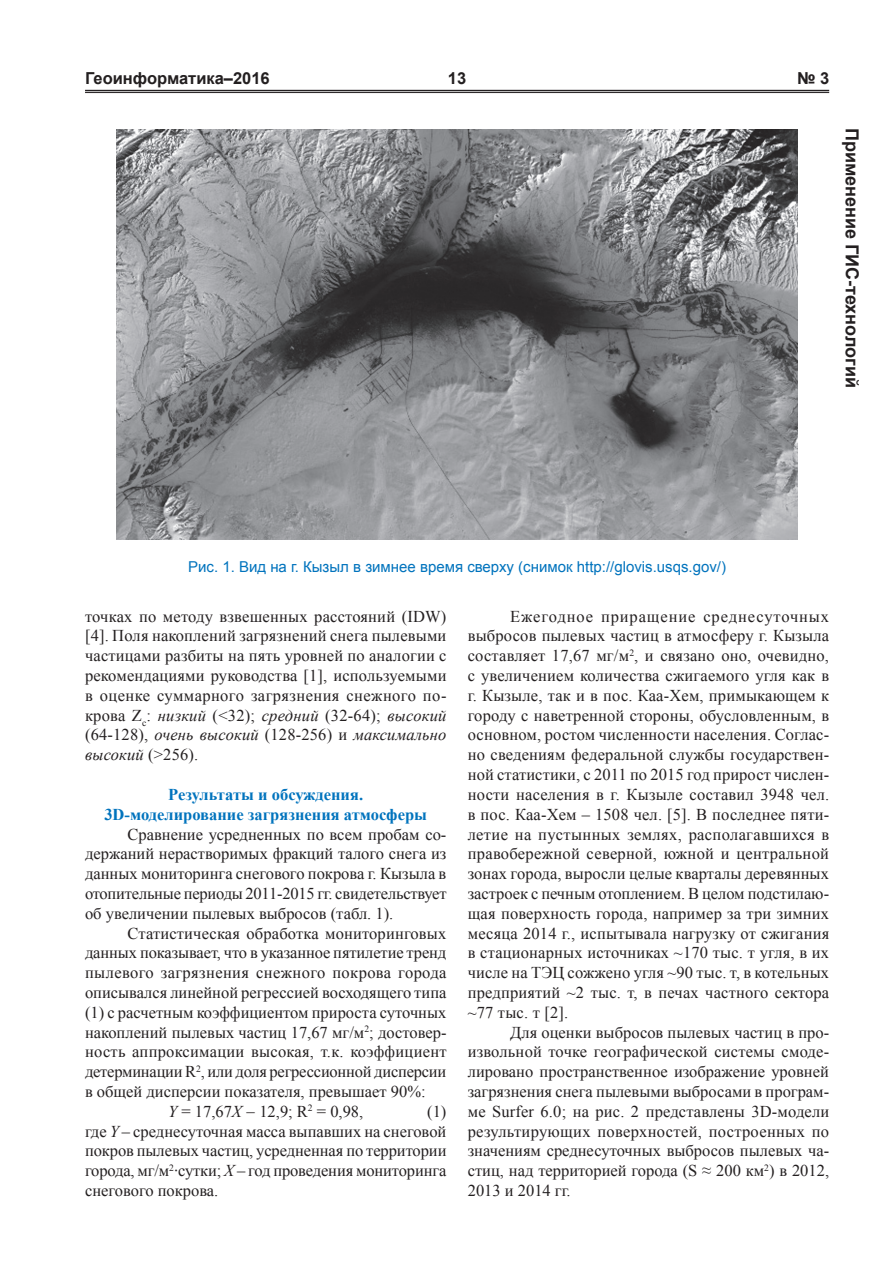
<style>
.page{position:relative;width:893px;height:1263px;background:#fff}
.page>*{position:absolute;margin:0;border:0;box-sizing:border-box;transform-origin:0 0}
.t1{font:700 18px "Arial";color:#231f20}
.t2{font:16.5px/19.8px "Times New Roman";color:#231f20;text-align:justify}
.t3{font:700 16.5px/19.8px "Times New Roman";color:#0073bd;text-align:center}
.t4{font:16.5px "Times New Roman";letter-spacing:.025em;color:#231f20}
.t5{font:700 16.5px "Arial";color:#231f20}
.t6{font:15px "Arial";color:#0073bd}
.s1{font-style:italic}
</style>
<div class="page">
<hr style="left:85px;top:90px;width:744px;height:1px;background:#231f20">
<hr style="left:85px;top:92px;width:744px;height:1px;background:#231f20">
<img style="left:117px;top:130px;width:680px;height:410px">
<p class="t5" style="left:85px;top:68px;width:186px">Геоинформатика–2016</p>
<p class="t5" style="left:448px;top:68px;width:20px">13</p>
<p class="t5" style="left:797px;top:68px;width:34px">№ 3</p>
<p class="t1" style="left:864px;top:128px;width:262px;rotate:90deg">Применение ГИС-технологий</p>
<p class="t6" style="left:188px;top:557px;width:539px">Рис. 1. Вид на г. Кызыл в зимнее время сверху (снимок http://glovis.usqs.gov/)</p>
<p class="t2" style="left:85px;top:606px;width:363px">точках по методу взвешенных расстояний (IDW) [4]. Поля накоплений загрязнений снега пылевыми частицами разбиты на пять уровней по аналогии с рекомендациями руководства [1], используемыми в оценке суммарного загрязнения снежного по&shy;крова Z<sub>c</sub>: <span class="s1">низкий</span> (&lt;32); <span class="s1">средний</span> (32-64); <span class="s1">высокий </span>(64-128), <span class="s1">очень высокий</span> (128-256) и <span class="s1">максимально высокий</span> (&gt;256).</p>
<p class="t3" style="left:104px;top:784px;width:324px">Результаты и обсуждения.<br>3D-моделирование загрязнения атмосферы</p>
<p class="t2" style="left:85px;top:824px;width:363px;text-indent:43px">Сравнение усредненных по всем пробам со&shy;держаний нерастворимых фракций талого снега из данных мониторинга снегового покрова г. Кызыла в отопительные периоды 2011-2015 гг. свидетельствует об увеличении пылевых выбросов (табл. 1).</p>
<p class="t2" style="left:128px;top:923px;width:320px">Статистическая обработка мониторинговых</p>
<p class="t2" style="left:85px;top:943px;width:363px">данных показывает, что в указанное пятилетие тренд</p>
<p class="t4" style="left:85px;top:961px;width:363px">пылевого загрязнения снежного покрова города</p>
<p class="t2" style="left:85px;top:982px;width:363px">описывался линейной регрессией восходящего типа</p>
<p class="t2" style="left:85px;top:1002px;width:363px">(1) с расчетным коэффициентом прироста суточных</p>
<p class="t2" style="left:85px;top:1022px;width:363px">накоплений пылевых частиц 17,67 мг/м<sup>2</sup>; достовер-</p>
<p class="t2" style="left:85px;top:1042px;width:363px">ность аппроксимации высокая, т.к. коэффициент</p>
<p class="t2" style="left:85px;top:1061px;width:363px">детерминации R<sup>2</sup>, или доля регрессионной дисперсии</p>
<p class="t2" style="left:85px;top:1081px;width:342px">в общей дисперсии показателя, превышает 90%:</p>
<p class="t2" style="left:168px;top:1101px;width:197px"><span class="s1">Y</span> = 17,67<span class="s1">X</span> 12,9; R<sup>2</sup> = 0,98,</p>
<p class="t2" style="left:85px;top:1101px;width:363px;text-indent:342px">(1) где <span class="s1">Y</span> – среднесуточная масса выпавших на снеговой покров пылевых частиц, усредненная по территории города, мг/м<sup>2</sup>∙сутки; <span class="s1">X</span> – год проведения мониторинга снегового покрова.</p>
<p class="t2" style="left:468px;top:606px;width:363px;text-indent:43px">Ежегодное приращение среднесуточных выбросов пылевых частиц в атмосферу г. Кызыла составляет 17,67 мг/м<sup>2</sup>, и связано оно, очевидно, с увеличением количества сжигаемого угля как в г. Кызыле, так и в пос. Каа-Хем, примыкающем к городу с наветренной стороны, обусловленным, в основном, ростом численности населения. Соглас&shy;но сведениям федеральной службы государствен&shy;ной статистики, с 2011 по 2015 год прирост числен&shy;ности населения в г. Кызыле составил 3948 чел. в пос. Каа-Хем – 1508 чел. [5]. В последнее пяти&shy;летие на пустынных землях, располагавшихся в правобережной северной, южной и центральной зонах города, выросли целые кварталы деревянных застроек с печным отоплением. В целом подстилаю&shy;щая поверхность города, например за три зимних месяца 2014 г., испытывала нагрузку от сжигания в стационарных источниках ~170 тыс. т угля, в их числе на ТЭЦ сожжено угля ~90 тыс. т, в котельных предприятий ~2 тыс. т, в печах частного сектора ~77 тыс. т [2].</p>
<p class="t2" style="left:468px;top:1022px;width:363px;text-indent:43px">Для оценки выбросов пылевых частиц в про&shy;извольной точке географической системы смоде&shy;лировано пространственное изображение уровней загрязнения снега пылевыми выбросами в програм&shy;ме Surfer 6.0; на рис. 2 представлены 3D-модели результирующих поверхностей, построенных по значениям среднесуточных выбросов пылевых ча&shy;стиц, над территорией города (S ≈ 200 км<sup>2</sup>) в 2012, 2013 и 2014 гг.</p>
</div>
